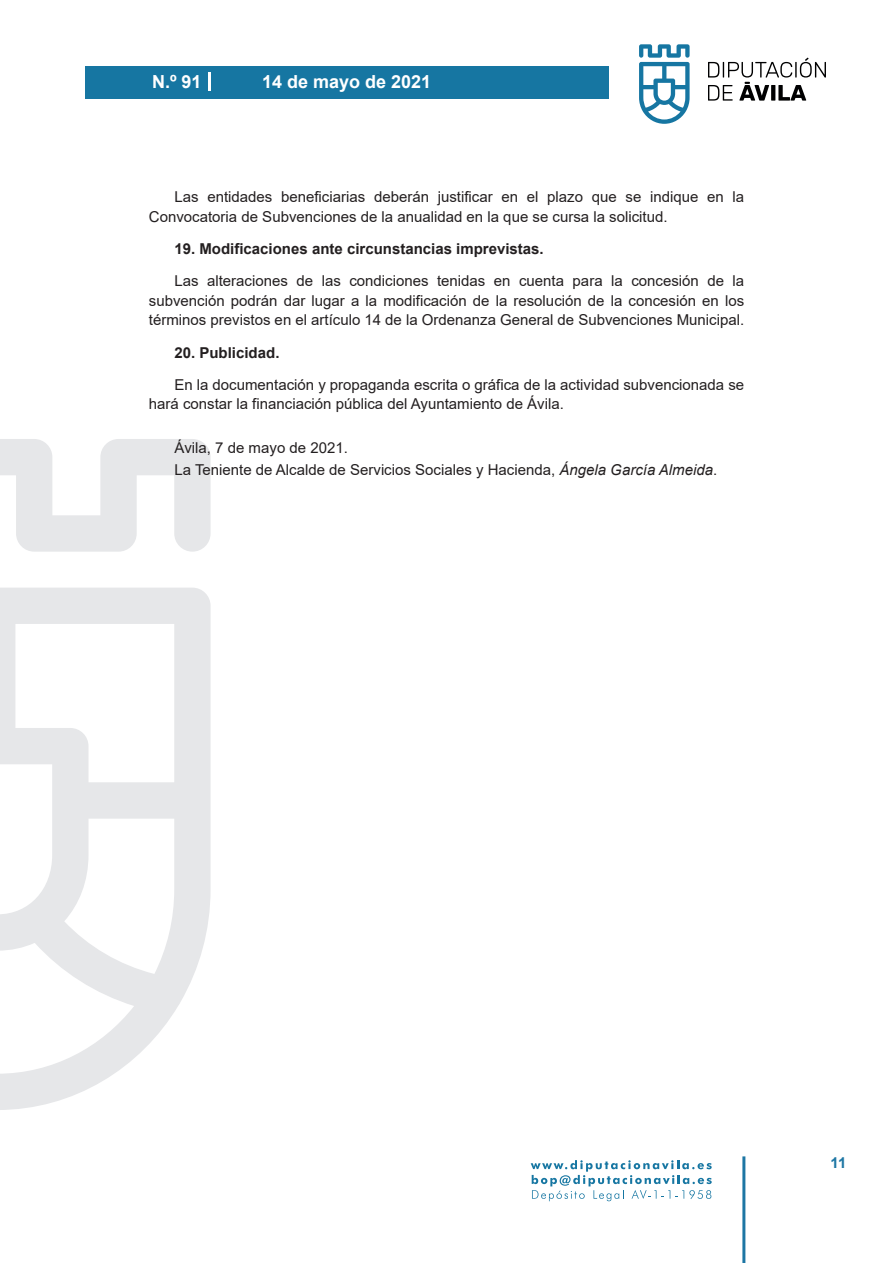
<style>
.page{position:relative;width:893px;height:1263px;background:#fff}
.page>*{position:absolute;margin:0;border:0;box-sizing:border-box;transform-origin:0 0}
.t1{font:700 18px "Arial";color:#fff}
.t2{font:15px/19.5px "Arial";color:#231f20}
.t3{font:700 15px "Arial";color:#231f20}
.t4{font:700 15px "Arial";color:#1d76a4}
.s1{font-style:italic}
</style>
<div class="page">
<svg style="left:531px;top:1160px;width:181px;height:41px"></svg>
<div style="left:85px;top:66px;width:523px;height:33px;background:#1676a2"></div>
<svg style="left:639px;top:44px;width:51px;height:80px"></svg>
<svg style="left:708px;top:58px;width:118px;height:43px"></svg>
<hr style="left:742px;top:1156px;width:3px;height:107px;background:#1d76a4">
<svg style="left:208px;top:72px;width:2px;height:18px"></svg>
<svg style="left:0;top:439px;width:211px;height:671px"></svg>
<p class="t1" style="left:152px;top:69px;width:51px">N.º 91</p>
<p class="t1" style="left:262px;top:69px;width:171px">14 de mayo de 2021</p>
<p class="t2" style="left:149px;top:187px;width:597px;text-indent:26px">Las entidades beneficiarias deberán justificar en el plazo que se indique en la<br>Convocatoria de Subvenciones de la anualidad en la que se cursa la solicitud.</p>
<p class="t3" style="left:174px;top:238px;width:371px">19. Modificaciones ante circunstancias imprevistas.</p>
<p class="t2" style="left:149px;top:271px;width:597px;text-align:justify;text-indent:26px">Las alteraciones de las condiciones tenidas en cuenta para la concesión de la subvención podrán dar lugar a la modificación de la resolución de la concesión en los términos previstos en el artículo 14 de la Ordenanza General de Subvenciones Municipal.</p>
<p class="t3" style="left:174px;top:342px;width:107px">20. Publicidad.</p>
<p class="t2" style="left:149px;top:375px;width:597px;text-indent:26px">En la documentación y propaganda escrita o gráfica de la actividad subvencionada se hará constar la financiación pública del Ayuntamiento de Ávila.</p>
<p class="t2" style="left:174px;top:436px;width:544px;line-height:22.2px">Ávila, 7 de mayo de 2021.<br>La Teniente de Alcalde de Servicios Sociales y Hacienda, <span class="s1">Ángela García Almeida</span>.</p>
<p class="t4" style="left:831px;top:1152px;width:17px">11</p>
</div>
